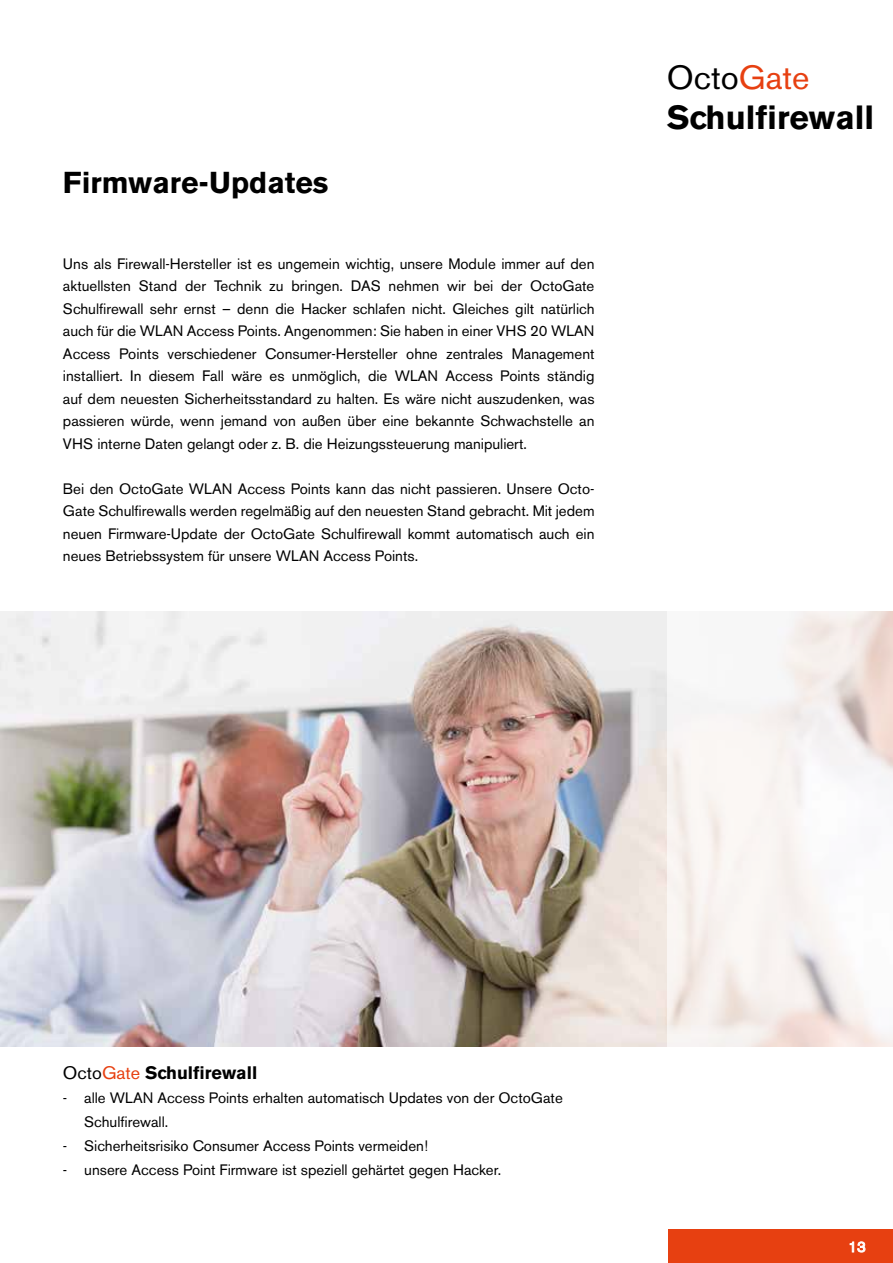
<style>
.page{position:relative;width:893px;height:1263px;background:#fff}
.page>*{position:absolute;margin:0;border:0;box-sizing:border-box;transform-origin:0 0}
.t1{font:700 33.3px/39.9px "Akzidenz Grotesk BE";color:#000}
.t2{font:700 30px "Akzidenz Grotesk BE";color:#000}
.t3{font:700 18px "Akzidenz Grotesk BE";color:#000}
.t4{font:15px/22.5px "Akzidenz Grotesk BE";color:#000;text-align:justify}
.t5{font:15px "Akzidenz Grotesk BE";color:#fff}
.s1{font-weight:400}
.s2{font-weight:400;color:#e74011}
</style>
<div class="page">
<div style="left:668px;top:1229px;width:225px;height:34px;background:#e74011"></div>
<svg style="left:849px;top:1241px;width:17px;height:12px"></svg>
<img style="left:0;top:612px;width:668px;height:435px">
<svg style="left:668px;top:611px;width:225px;height:436px;fill:#f7f4f3"></svg>
<h2 class="t2" style="left:63px;top:165px;width:267px">Firmware-Updates</h2>
<p class="t4" style="left:63px;top:252px;width:533px">Uns als Firewall-Hersteller ist es ungemein wichtig, unsere Module immer auf den aktuellsten Stand der Technik zu bringen. DAS nehmen wir bei der OctoGate Schulfirewall sehr ernst – denn die Hacker schlafen nicht. Gleiches gilt natürlich auch für die WLAN Access Points. Angenommen: Sie haben in einer VHS 20 WLAN Access Points verschiedener Consumer-Hersteller ohne zentrales Management installiert. In diesem Fall wäre es unmöglich, die WLAN Access Points ständig auf dem neuesten Sicherheitsstandard zu halten. Es wäre nicht auszudenken, was passieren würde, wenn jemand von außen über eine bekannte Schwachstelle an VHS interne Daten gelangt oder z. B. die Heizungssteuerung manipuliert.</p>
<p class="t4" style="left:63px;top:477px;width:533px">Bei den OctoGate WLAN Access Points kann das nicht passieren. Unsere Octo-Gate Schulfirewalls werden regelmäßig auf den neuesten Stand gebracht. Mit jedem neuen Firmware-Update der OctoGate Schulfirewall kommt automatisch auch ein neues Betriebssystem für unsere WLAN Access Points.</p>
<h1 class="t1" style="left:667px;top:58px;width:209px"><span class="s1">Octo</span><span class="s2">Gate<br></span>Schulfirewall</h1>
<p class="t3" style="left:63px;top:1062px;width:196px"><span class="s1">Octo</span><span class="s2">Gate</span> Schulfirewall</p>
<p class="t4" style="left:84px;top:1085px;width:480px;line-height:24px;text-indent:-21px">- alle WLAN Access Points erhalten automatisch Updates von der OctoGate<br>Schulfirewall.</p>
<p class="t4" style="left:63px;top:1134px;width:367px">- Sicherheitsrisiko Consumer Access Points vermeiden!</p>
<p class="t4" style="left:63px;top:1158px;width:440px">- unsere Access Point Firmware ist speziell gehärtet gegen Hacker.</p>
<p class="t5" style="left:848px;top:1238px;width:19px">13</p>
</div>
